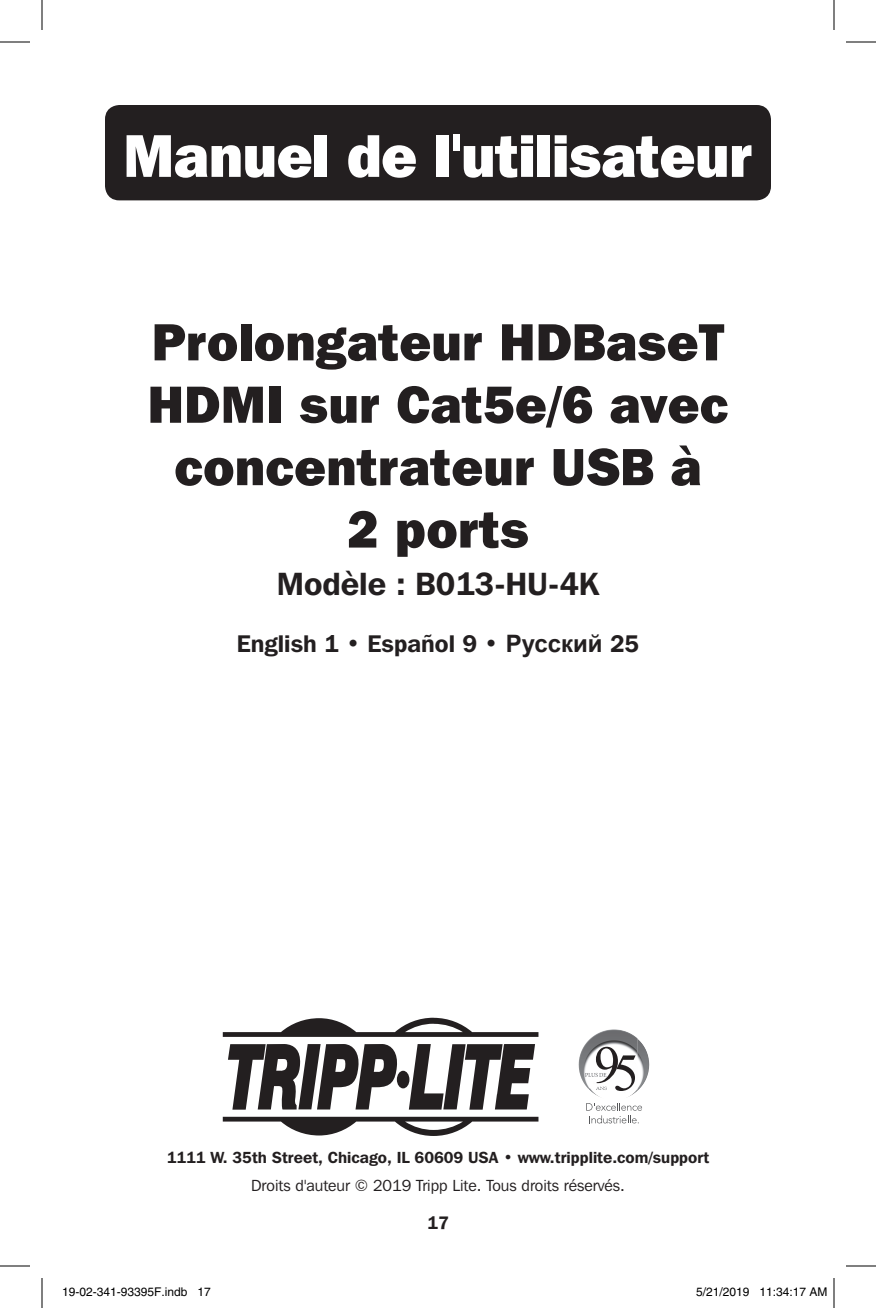
<style>
.page{position:relative;width:876px;height:1308px;background:#fff}
.page>*{position:absolute;margin:0;border:0;box-sizing:border-box;transform-origin:0 0}
.t1{font:800 60px "Franklin Gothic IT Cby BT";letter-spacing:-.01em;color:#fff}
.t2{font:800 52px/62.4px "Franklin Gothic IT Cby BT";color:#231f20;text-align:center}
.t3{font:600 32px "Franklin Gothic IT Cby BT";color:#231f20}
.t4{font:600 24px "Franklin Gothic IT Cby BT";color:#231f20}
.t5{font:600 18px "Franklin Gothic IT Cby BT";color:#231f20}
.t6{font:600 16px "Franklin Gothic IT Cby BT";color:#231f20}
.t7{font:16px "Franklin Gothic IT Cby BT";color:#231f20}
.t8{font:12px "Helvetica";color:#000}
.s1{font-family:"Arial";font-weight:700}
</style>
<div class="page">
<div style="left:105px;top:105px;width:666px;height:95px;background:#231f20;border-radius:14px"></div>
<div style="left:397px;top:1071px;width:12px;height:17px;background:#231f20;border-radius:50%"></div>
<svg style="left:228px;top:1044px;width:170px;height:66px"></svg>
<svg style="left:409px;top:1044px;width:126px;height:66px"></svg>
<svg style="left:223px;top:1018px;width:315px;height:19px"></svg>
<svg style="left:223px;top:1117px;width:315px;height:19px"></svg>
<img style="left:583px;top:1029px;width:29px;height:19px">
<img style="left:637px;top:1045px;width:12px;height:46px">
<img style="left:588px;top:1088px;width:43px;height:9px">
<svg style="left:596px;top:1047px;width:40px;height:44px"></svg>
<svg style="left:586px;top:1103px;width:56px;height:20px"></svg>
<hr style="left:0;top:42px;width:30px;height:1px;background:#000">
<hr style="left:846px;top:42px;width:30px;height:1px;background:#000">
<hr style="left:0;top:1266px;width:30px;height:1px;background:#000">
<hr style="left:846px;top:1266px;width:30px;height:1px;background:#000">
<hr style="left:42px;top:0;width:1px;height:30px;background:#000">
<hr style="left:42px;top:1278px;width:1px;height:30px;background:#000">
<hr style="left:834px;top:0;width:1px;height:30px;background:#000">
<hr style="left:834px;top:1278px;width:1px;height:30px;background:#000">
<p class="t1" style="left:123px;top:117px;width:631px">Manuel de l'utilisateur</p>
<p class="t2" style="left:147px;top:310px;width:583px">Prolongateur HDBaseT<br>HDMI sur Cat5e/6 avec concentrateur USB à<br>2 ports</p>
<p class="t3" style="left:277px;top:564px;width:324px">Modèle : B013-HU-4K</p>
<p class="t4" style="left:237px;top:628px;width:404px">English 1 • Español 9 • <span class="s1">Русский</span> 25</p>
<p class="t6" style="left:167px;top:1147px;width:544px">1111 W. 35th Street, Chicago, IL 60609 USA • www.tripplite.com/support</p>
<p class="t7" style="left:251px;top:1176px;width:375px">Droits d'auteur © 2019 Tripp Lite. Tous droits réservés.</p>
<p class="t5" style="left:427px;top:1211px;width:23px">17</p>
<p class="t8" style="left:62px;top:1285px;width:150px">19-02-341-93395F.indb 17</p>
<p class="t8" style="left:696px;top:1285px;width:133px">5/21/2019 11:34:17 AM</p>
</div>
